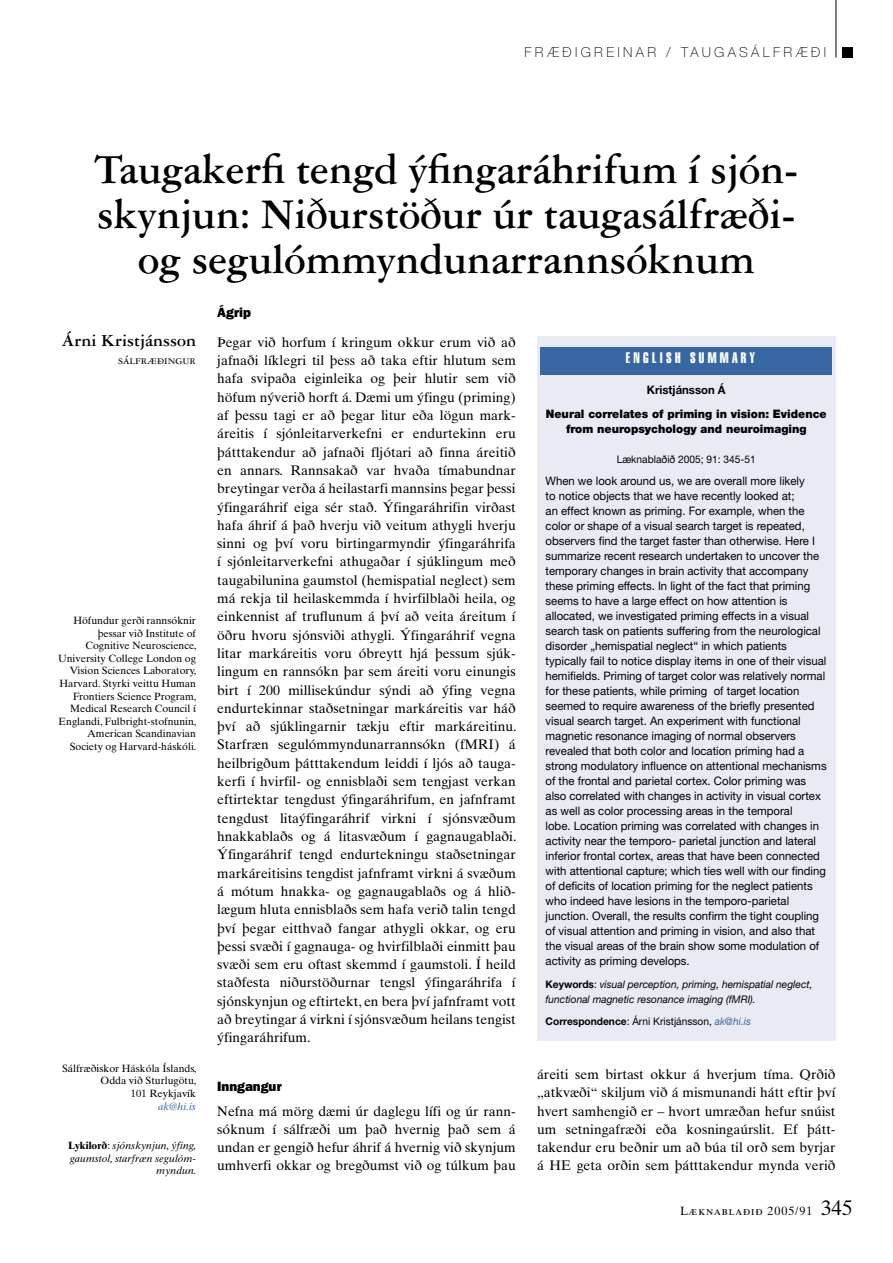
<style>
.page{position:relative;width:893px;height:1263px;background:#fff}
.page>*{position:absolute;margin:0;border:0;box-sizing:border-box;transform-origin:0 0}
.Fræðigr-fs{font:700 45px/45px "Garamond Three";color:#000;scale:.95 1}
.Höfundar{font:700 18px "Garamond Three";color:#000}
.Normal-kant{font:15px "Helvetica Extra Compressed";letter-spacing:.22em;color:#fff}
.Normal-kant-2{font:13.8px/18.3px "Times Ten";color:#000;text-align:justify}
.t1{font:100 13.8px "Helvetica Neue";letter-spacing:.245em;color:#000}
.Millfs{font:800 13.5px "Franklin Gothic";color:#000}
.Höf-titill{font:12.75px "Garamond Three SC";color:#000}
.t2{font:12px "Times Ten Roman SC";letter-spacing:.075em;color:#000}
.Enska{font:11.7px/15px "Helvetica Neue";color:#000}
.Enska_heiti{font:900 11.7px/15px "Helvetica Neue";color:#000;text-align:center}
.Enska_höf{font:700 11.7px "Helvetica Neue";color:#000}
.Uppruni{font:10.5px/12.6px "Times Ten";color:#000;text-align:right}
.Enska_lykilorð{font:italic 10.5px/15px "Helvetica Neue";color:#000}
.Lykilorð{font:italic 10.5px/12.6px "Times Ten";color:#000;text-align:right}
.Enska_uppruni{font:10.5px "Helvetica Neue";color:#000}
.Enska-2{font:10.5px "Helvetica Neue";color:#000}
.Uppruni-2{font:italic 10.5px "Times Ten";color:#3767a3}
.s1{font-weight:700;font-style:normal}
.s2{font-style:normal}
.s3{font-weight:700}
.s4{font-style:italic;color:#3767a3}
.s5{font-family:"Times Ten"}
.s6{font-family:"Times Ten";font-size:21px}
</style>
<div class="page">
<hr style="left:836px;top:0;width:1px;height:57px;background:#000">
<div style="left:842px;top:47px;width:11px;height:10px;background:#000"></div>
<div style="left:537px;top:336px;width:299px;height:704px;background:#e9ebf4"></div>
<div style="left:540px;top:348px;width:292px;height:27px;background:#3767a3"></div>
<p class="t1" style="left:524px;top:44px;width:303px">FRÆÐIGREINAR / TAUGASÁLFRÆÐI</p>
<p class="Fræðigr-fs" style="left:95px;top:146px;width:742px">Taugakerfi tengd ýfingaráhrifum í sjón&shy;skynjun: Niðurstöður úr taugasálfræði-</p>
<p class="Fræðigr-fs" style="left:138px;top:236px;width:650px">og segulómmyndunarrannsóknum</p>
<p class="Höfundar" style="left:61px;top:331px;width:136px">Árni Kristjánsson</p>
<p class="Höf-titill" style="left:118px;top:354px;width:79px">sálfræðingur</p>
<p class="Uppruni" style="left:58px;top:614px;width:140px">Höfundur gerðirannsóknir þessar við Institute of<br>Cognitive Neuroscience,<br>University College London og<br>Vision Sciences Laboratory,<br>Harvard. Styrki veittu Human<br>Frontiers Science Program,<br>Medical Research Council í<br>Englandi, Fulbright-stofnunin,<br>American Scandinavian<br>Society og Harvard-háskóli.</p>
<p class="Uppruni" style="left:62px;top:1062px;width:136px">Sálfræðiskor Háskóla Íslands,</p>
<p class="Uppruni" style="left:101px;top:1074px;width:97px">Odda við Sturlugötu,</p>
<p class="Uppruni" style="left:131px;top:1087px;width:67px">101 Reykjavík</p>
<p class="Uppruni-2" style="left:158px;top:1100px;width:39px">ak@hi.is</p>
<p class="Lykilorð" style="left:68px;top:1139px;width:130px"><span class="s1">Lykilorð</span><span class="s2">:</span> sjónskynjun, ýfing, gaumstol, starfræn segulóm&shy;myndun.</p>
<p class="Millfs" style="left:217px;top:305px;width:35px">Ágrip</p>
<p class="Normal-kant-2" style="left:217px;top:333px;width:301px">Þegar við horfum í kringum okkur erum við að jafnaði líklegri til þess að taka eftir hlutum sem hafa svipaða eiginleika og þeir hlutir sem við höfum nýverið horft á. Dæmi um ýfingu (priming) af þessu tagi er að þegar litur eða lögun mark&shy;áreitis í sjónleitarverkefni er endurtekinn eru þátttakendur að jafnaði fljótari að finna áreitið en annars. Rannsakað var hvaða tímabundnar breytingar verða á heilastarfi mannsins þegar þessi ýfingaráhrif eiga sér stað. Ýfingaráhrifin virðast hafa áhrif á það hverju við veitum athygli hverju sinni og því voru birtingarmyndir ýfingaráhrifa í sjónleitarverkefni athugaðar í sjúklingum með taugabilunina gaumstol (hemispatial neglect) sem má rekja til heilaskemmda í hvirfilblaði heila, og einkennist af truflunum á því að veita áreitum í öðru hvoru sjónsviði athygli. Ýfingaráhrif vegna litar markáreitis voru óbreytt hjá þessum sjúk&shy;lingum en rannsókn þar sem áreiti voru einungis birt í 200 millisekúndur sýndi að ýfing vegna endurtekinnar staðsetningar markáreitis var háð því að sjúklingarnir tækju eftir markáreitinu.<br>Starfræn segulómmyndunarrannsókn (fMRI) á heilbrigðum þátttakendum leiddi í ljós að tauga&shy;kerfi í hvirfil- og ennisblaði sem tengjast verkan eftirtektar tengdust ýfingaráhrifum, en jafnframt tengdust litaýfingaráhrif virkni í sjónsvæðum hnakkablaðs og á litasvæðum í gagnaugablaði.<br>Ýfingaráhrif tengd endurtekningu staðsetningar markáreitisins tengdist jafnframt virkni á svæðum á mótum hnakka- og gagnaugablaðs og á hlið&shy;lægum hluta ennisblaðs sem hafa verið talin tengd því þegar eitthvað fangar athygli okkar, og eru þessi svæði í gagnauga- og hvirfilblaði einmitt þau svæði sem eru oftast skemmd í gaumstoli. Í heild staðfesta niðurstöðurnar tengsl ýfingaráhrifa í sjónskynjun og eftirtekt, en bera því jafnframt vott að breytingar á virkni í sjónsvæðum heilans tengist ýfingaráhrifum.</p>
<p class="Millfs" style="left:217px;top:1078px;width:66px">Inngangur</p>
<p class="Normal-kant-2" style="left:217px;top:1101px;width:300px">Nefna má mörg dæmi úr daglegu lífi og úr rann&shy;sóknum í sálfræði um það hvernig það sem á undan er gengið hefur áhrif á hvernig við skynjum umhverfi okkar og bregðumst við og túlkum þau</p>
<p class="Normal-kant" style="left:626px;top:348px;width:131px">ENGLISH SUMMARY</p>
<p class="Enska_höf" style="left:647px;top:382px;width:80px">Kristjánsson Á</p>
<p class="Enska_heiti" style="left:546px;top:406px;width:282px">Neural correlates of priming in vision: Evidence from neuropsychology and neuroimaging</p>
<p class="Enska-2" style="left:617px;top:453px;width:141px">Læknablaðið 2005; 91: 345-51</p>
<p class="Enska" style="left:546px;top:473px;width:283px">When we look around us, we are overall more likely<br>to notice objects that we have recently looked at;<br>an effect known as priming. For example, when the color or shape of a visual search target is repeated, observers find the target faster than otherwise. Here I summarize recent research undertaken to uncover the temporary changes in brain activity that accompany these priming effects. In light of the fact that priming seems to have a large effect on how attention is allocated, we investigated priming effects in a visual search task on patients suffering from the neurological disorder „hemispatial neglect“ in which patients typically fail to notice display items in one of their visual hemifields. Priming of target color was relatively normal for these patients, while priming of target location seemed to require awareness of the briefly presented visual search target. An experiment with functional magnetic resonance imaging of normal observers revealed that both color and location priming had a strong modulatory influence on attentional mechanisms of the frontal and parietal cortex. Color priming was also correlated with changes in activity in visual cortex as well as color processing areas in the temporal<br>lobe. Location priming was correlated with changes in activity near the temporo- parietal junction and lateral inferior frontal cortex, areas that have been connected with attentional capture; which ties well with our finding of deficits of location priming for the neglect patients who indeed have lesions in the temporo-parietal junction. Overall, the results confirm the tight coupling of visual attention and priming in vision, and also that the visual areas of the brain show some modulation of activity as priming develops.</p>
<p class="Enska_lykilorð" style="left:546px;top:976px;width:268px"><span class="s1">Keywords</span><span class="s2">:</span> visual perception, priming, hemispatial neglect, functional magnetic resonance imaging (fMRI).</p>
<p class="Enska_uppruni" style="left:546px;top:1015px;width:207px"><span class="s3">Correspondence</span>: Árni Kristjánsson, <span class="s4">ak@hi.is</span></p>
<p class="Normal-kant-2" style="left:537px;top:1065px;width:300px">áreiti sem birtast okkur á hverjum tíma. Qrðið „atkvæði“ skiljum við á mismunandi hátt eftir því hvert samhengið er – hvort umræðan hefur snúist um setningafræði eða kosningaúrslit. Ef þátt&shy;takendur eru beðnir um að búa til orð sem byrjar á HE geta orðin sem þátttakendur mynda verið</p>
<p class="t2" style="left:680px;top:1204px;width:174px">Læknablaðið <span class="s5">2005/91</span> <span class="s6">345</span></p>
</div>
